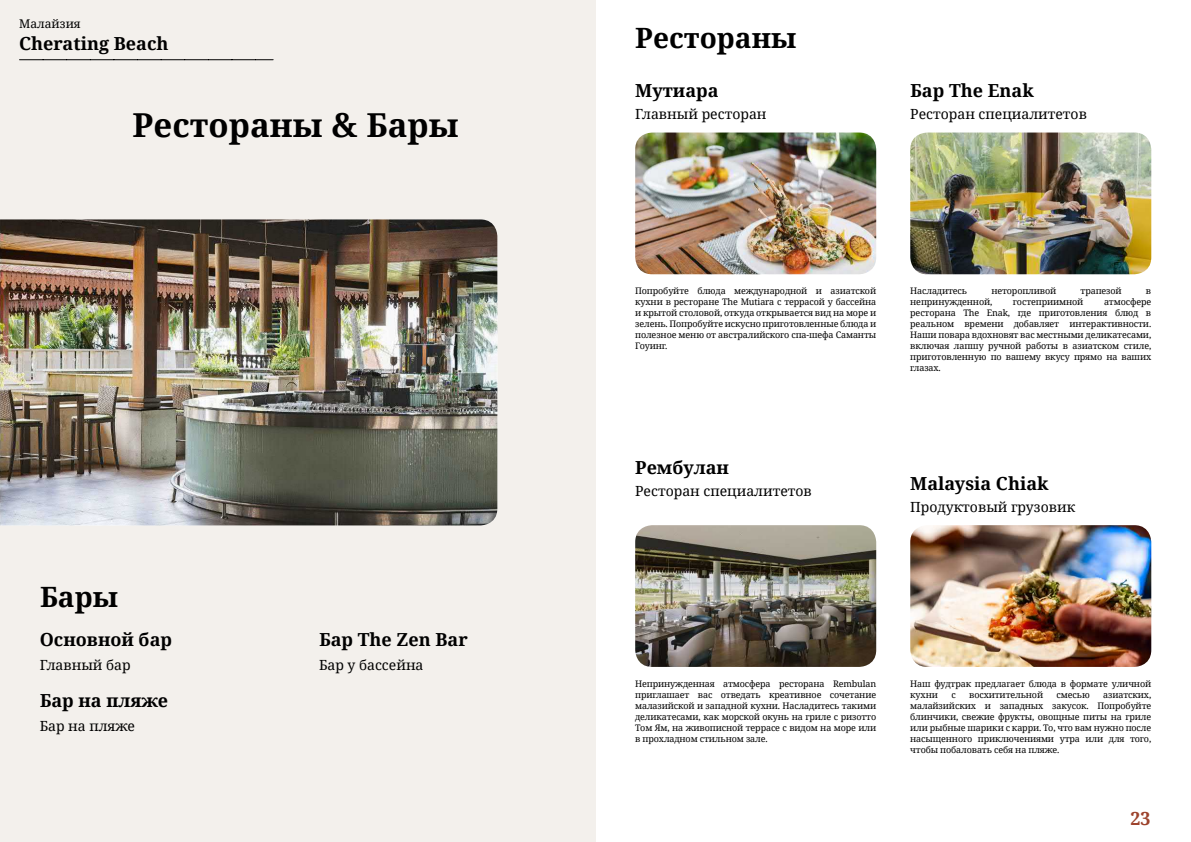
<style>
.page{position:relative;width:1191px;height:842px;background:#fff}
.page>*{position:absolute;margin:0;border:0;box-sizing:border-box;transform-origin:0 0}
.t1{font:700 33px "Noto Serif";color:#000}
.t2{font:700 28px "Noto Serif";color:#000}
.t3{font:700 18px "Noto Serif";color:#000}
.t4{font:700 18px "Noto Serif";color:#9d432c}
.t5{font:14px "Noto Serif";color:#000}
.t6{font:12px "Noto Serif";color:#000}
.t7{font:9px/11px "Noto Serif";letter-spacing:-.015em;color:#000;text-align:justify}
</style>
<div class="page">
<div style="left:0;top:0;width:595px;height:842px;background:#f3f0ec"></div>
<img style="left:0;top:219px;width:497px;height:306px">
<img style="left:635px;top:133px;width:241px;height:141px">
<img style="left:635px;top:525px;width:241px;height:142px">
<img style="left:910px;top:525px;width:241px;height:142px">
<img style="left:910px;top:133px;width:241px;height:141px">
<svg style="left:20px;top:59px;width:253px;height:1px"></svg>
<h3 class="t6" style="left:19px;top:16px;width:63px">Малайзия</h3>
<h3 class="t3" style="left:19px;top:31px;width:151px">Cherating Beach</h3>
<h1 class="t1" style="left:133px;top:102px;width:327px">Рестораны &amp; Бары</h1>
<h2 class="t2" style="left:40px;top:577px;width:80px">Бары</h2>
<h3 class="t3" style="left:40px;top:627px;width:134px">Основной бар</h3>
<h3 class="t5" style="left:40px;top:656px;width:93px">Главный бар</h3>
<h3 class="t3" style="left:40px;top:687px;width:130px">Бар на пляже</h3>
<h3 class="t5" style="left:40px;top:716px;width:97px">Бар на пляже</h3>
<h3 class="t3" style="left:319px;top:627px;width:150px">Бар The Zen Bar</h3>
<h3 class="t5" style="left:319px;top:656px;width:106px">Бар у бассейна</h3>
<h2 class="t2" style="left:635px;top:19px;width:163px">Рестораны</h2>
<h3 class="t3" style="left:635px;top:78px;width:85px">Мутиара</h3>
<h3 class="t5" style="left:635px;top:104px;width:133px">Главный ресторан</h3>
<h3 class="t3" style="left:910px;top:78px;width:125px">Бар The Enak</h3>
<h3 class="t5" style="left:910px;top:104px;width:178px">Ресторан специалитетов</h3>
<p class="t7" style="left:635px;top:285px;width:242px">Попробуйте блюда международной и азиатской кухни в ресторане The Mutiara с террасой у бассейна и крытой столовой, откуда открывается вид на море и зелень. Попробуйте искусно приготовленные блюда и полезное меню от австралийского спа-шефа Саманты Гоуинг.</p>
<p class="t7" style="left:910px;top:285px;width:58px">Насладитесь</p>
<p class="t7" style="left:991px;top:285px;width:66px">неторопливой</p>
<p class="t7" style="left:1080px;top:285px;width:43px">трапезой</p>
<p class="t7" style="left:1146px;top:285px;width:7px">в</p>
<p class="t7" style="left:910px;top:296px;width:84px">непринужденной,</p>
<p class="t7" style="left:1013px;top:296px;width:72px">гостеприимной</p>
<p class="t7" style="left:910px;top:296px;width:242px;text-indent:194px">атмосфере ресторана The Enak, где приготовления блюд в реальном времени добавляет интерактивности.<br>Наши повара вдохновят вас местными деликатесами, включая лапшу ручной работы в азиатском стиле, приготовленную по вашему вкусу прямо на ваших глазах.</p>
<h3 class="t3" style="left:635px;top:455px;width:95px">Рембулан</h3>
<h3 class="t5" style="left:635px;top:481px;width:178px">Ресторан специалитетов</h3>
<h3 class="t3" style="left:910px;top:471px;width:140px">Malaysia Chiak</h3>
<h3 class="t5" style="left:910px;top:497px;width:167px">Продуктовый грузовик</h3>
<p class="t7" style="left:635px;top:678px;width:242px">Непринужденная атмосфера ресторана Rembulan приглашает вас отведать креативное сочетание малазийской и западной кухни. Насладитесь такими деликатесами, как морской окунь на гриле с ризотто Том Ям, на живописной террасе с видом на море или в прохладном стильном зале.</p>
<p class="t7" style="left:910px;top:678px;width:242px">Наш фудтрак предлагает блюда в формате уличной кухни</p>
<p class="t7" style="left:951px;top:689px;width:6px">с</p>
<p class="t7" style="left:969px;top:689px;width:76px">восхитительной</p>
<p class="t7" style="left:1056px;top:689px;width:35px">смесью</p>
<p class="t7" style="left:910px;top:689px;width:242px;text-indent:193px">азиатских, малайзийских и западных закусок. Попробуйте блинчики, свежие фрукты, овощные питы на гриле или рыбные шарики с карри. То, что вам нужно после насыщенного приключениями утра или для того, чтобы побаловать себя на пляже.</p>
<h3 class="t4" style="left:1130px;top:806px;width:22px">23</h3>
</div>
